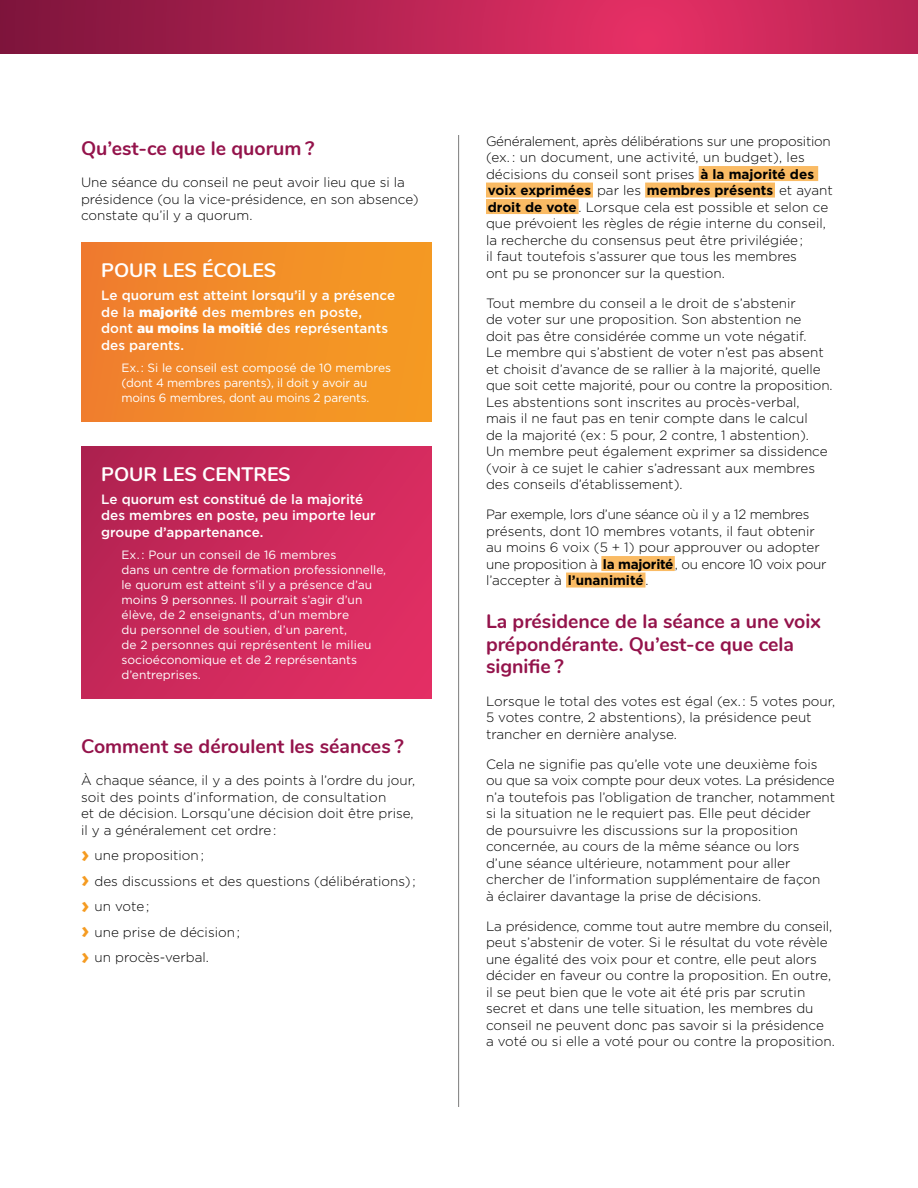
<style>
.page{position:relative;width:918px;height:1188px;background:#fff}
.page>*{position:absolute;margin:0;border:0;box-sizing:border-box;transform-origin:0 0}
.t1{font:700 19.5px/22.5px "Nunito";color:#94134b}
.t2{font:700 19.5px "Nunito";color:#fff}
.t3{font:300 13.5px/16.5px "Gotham";color:#000}
.t4{font:500 13.5px/16.5px "Gotham";color:#fff}
.t5{font:12px/15px "Gotham";color:#fff}
.s1{font-weight:900}
.s2{font-weight:700;font-size:22.5px;color:#f59b21}
.s3{font-weight:700}
</style>
<div class="page">
<svg style="left:0;top:0;width:918px;height:54px;background:#b82353"></svg>
<hr style="left:458px;top:135px;width:1px;height:972px;background:#7c7b7b">
<div style="left:81px;top:243px;width:351px;height:179px;background:linear-gradient(to right,#ef7d2e,#f59c22)"></div>
<div style="left:81px;top:446px;width:351px;height:253px;background:linear-gradient(to right,#b92454,#df2e63)"></div>
<div style="left:699px;top:166px;width:119px;height:15px;background:#fabb64"></div>
<div style="left:486px;top:183px;width:107px;height:15px;background:#fabb64"></div>
<div style="left:645px;top:183px;width:130px;height:15px;background:#fabb64"></div>
<div style="left:486px;top:199px;width:93px;height:15px;background:#fabb64"></div>
<div style="left:601px;top:556px;width:74px;height:15px;background:#fabb64"></div>
<div style="left:566px;top:573px;width:79px;height:15px;background:#fabb64"></div>
<h2 class="t1" style="left:81px;top:136px;width:235px">Qu’est-ce que le quorum ?</h2>
<p class="t3" style="left:81px;top:174px;width:339px">Une séance du conseil ne peut avoir lieu que si la présidence (ou la vice-présidence, en son absence) constate qu’il y a quorum.</p>
<h2 class="t2" style="left:101px;top:256px;width:177px">POUR LES ÉCOLES</h2>
<p class="t4" style="left:101px;top:287px;width:295px">Le quorum est atteint lorsqu’il y a présence de la <span class="s1">majorité</span> des membres en poste, dont <span class="s1">au moins la moitié</span> des représentants des parents.</p>
<p class="t5" style="left:122px;top:360px;width:271px">Ex. : Si le conseil est composé de 10 membres (dont 4 membres parents), il doit y avoir au moins 6 membres, dont au moins 2 parents.</p>
<h2 class="t2" style="left:101px;top:459px;width:191px">POUR LES CENTRES</h2>
<p class="t4" style="left:101px;top:491px;width:276px">Le quorum est constitué de la majorité des membres en poste, peu importe leur groupe d’appartenance.</p>
<p class="t5" style="left:122px;top:547px;width:266px">Ex. : Pour un conseil de 16 membres<br>dans un centre de formation professionnelle, le quorum est atteint s’il y a présence d’au moins 9 personnes. Il pourrait s’agir d’un élève, de 2 enseignants, d’un membre<br>du personnel de soutien, d’un parent,<br>de 2 personnes qui représentent le milieu socioéconomique et de 2 représentants d’entreprises.</p>
<h2 class="t1" style="left:81px;top:734px;width:324px">Comment se déroulent les séances ?</h2>
<p class="t3" style="left:81px;top:772px;width:336px">À chaque séance, il y a des points à l’ordre du jour, soit des points d’information, de consultation<br>et de décision. Lorsqu’une décision doit être prise, il y a généralement cet ordre :</p>
<p class="t3" style="left:81px;top:847px;width:124px"><span class="s2">›</span> une proposition ;</p>
<p class="t3" style="left:81px;top:872px;width:336px"><span class="s2">›</span> des discussions et des questions (délibérations) ;</p>
<p class="t3" style="left:81px;top:898px;width:70px"><span class="s2">›</span> un vote ;</p>
<p class="t3" style="left:81px;top:923px;width:161px"><span class="s2">›</span> une prise de décision ;</p>
<p class="t3" style="left:81px;top:949px;width:129px"><span class="s2">›</span> un procès-verbal.</p>
<p class="t3" style="left:486px;top:132px;width:348px">Généralement, après délibérations sur une proposition (ex. : un document, une activité, un budget), les décisions du conseil sont prises <span class="s3">à la majorité des voix exprimées</span> par les <span class="s3">membres présents</span> et ayant <span class="s3">droit de vote</span> . Lorsque cela est possible et selon ce que prévoient les règles de régie interne du conseil, la recherche du consensus peut être privilégiée ;<br>il faut toutefois s’assurer que tous les membres<br>ont pu se prononcer sur la question.</p>
<p class="t3" style="left:486px;top:294px;width:348px">Tout membre du conseil a le droit de s’abstenir<br>de voter sur une proposition. Son abstention ne<br>doit pas être considérée comme un vote négatif.<br>Le membre qui s’abstient de voter n’est pas absent et choisit d’avance de se rallier à la majorité, quelle que soit cette majorité, pour ou contre la proposition.<br>Les abstentions sont inscrites au procès-verbal, mais il ne faut pas en tenir compte dans le calcul<br>de la majorité (ex : 5 pour, 2 contre, 1 abstention).<br>Un membre peut également exprimer sa dissidence (voir à ce sujet le cahier s’adressant aux membres des conseils d’établissement).</p>
<p class="t3" style="left:486px;top:506px;width:342px">Par exemple, lors d’une séance où il y a 12 membres présents, dont 10 membres votants, il faut obtenir au moins 6 voix (5 + 1) pour approuver ou adopter une proposition à <span class="s3">la majorité</span> , ou encore 10 voix pour l’accepter à <span class="s3">l’unanimité</span> .</p>
<h2 class="t1" style="left:486px;top:609px;width:336px">La présidence de la séance a une voix prépondérante. Qu’est-ce que cela signifie ?</h2>
<p class="t3" style="left:486px;top:692px;width:351px">Lorsque le total des votes est égal (ex. : 5 votes pour,<br>5 votes contre, 2 abstentions), la présidence peut trancher en dernière analyse.</p>
<p class="t3" style="left:486px;top:755px;width:351px">Cela ne signifie pas qu’elle vote une deuxième fois ou que sa voix compte pour deux votes. La présidence n’a toutefois pas l’obligation de trancher, notamment si la situation ne le requiert pas. Elle peut décider<br>de poursuivre les discussions sur la proposition concernée, au cours de la même séance ou lors d’une séance ultérieure, notamment pour aller chercher de l’information supplémentaire de façon<br>à éclairer davantage la prise de décisions.</p>
<p class="t3" style="left:486px;top:917px;width:350px">La présidence, comme tout autre membre du conseil, peut s’abstenir de voter. Si le résultat du vote révèle une égalité des voix pour et contre, elle peut alors décider en faveur ou contre la proposition. En outre, il se peut bien que le vote ait été pris par scrutin secret et dans une telle situation, les membres du conseil ne peuvent donc pas savoir si la présidence a voté ou si elle a voté pour ou contre la proposition.</p>
</div>
